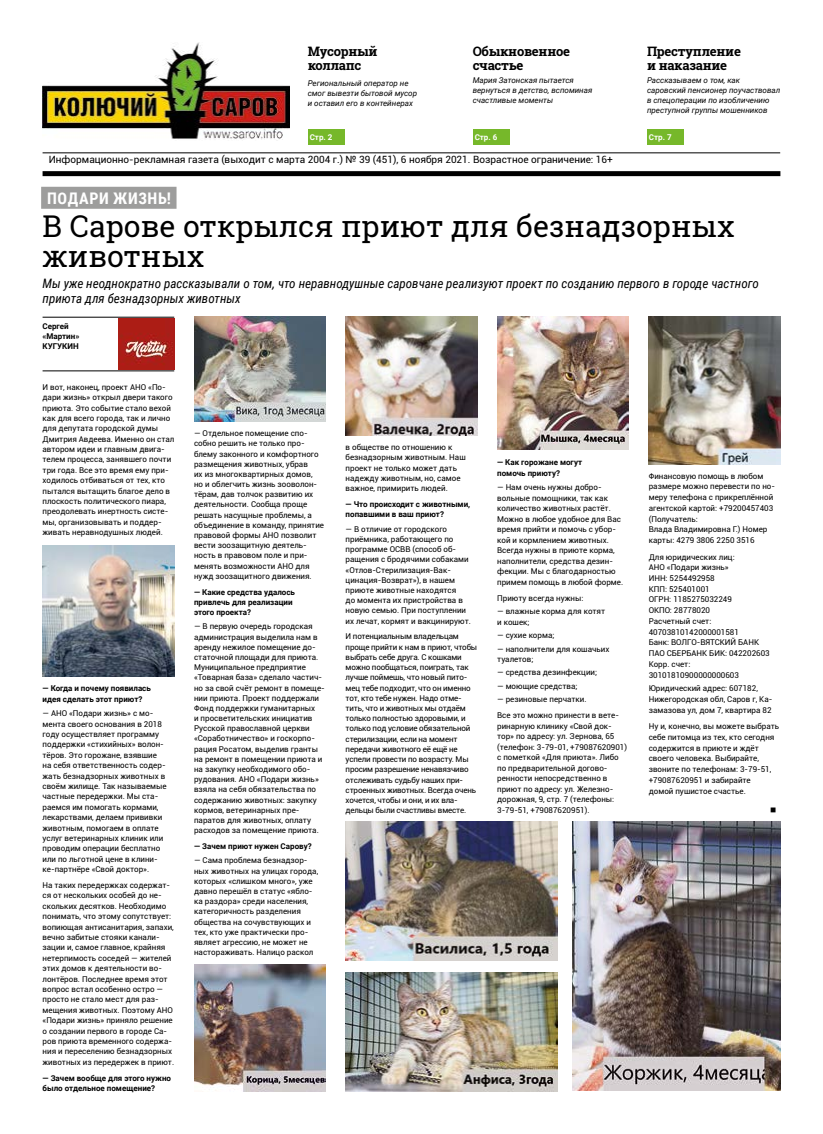
<style>
.page{position:relative;width:823px;height:1134px;background:#fff}
.page>*{position:absolute;margin:0;border:0;box-sizing:border-box;transform-origin:0 0}
.t1{font:30px/30px "Roboto Slab";color:#000}
.t2{font:700 16px "Roboto Condensed";letter-spacing:.035em;color:#fff}
.t3{font:italic 13px/15px "Roboto Condensed";color:#000}
.t4{font:700 13px/14px "Roboto Slab";letter-spacing:-.02em;color:#000}
.t5{font:10px "Roboto";color:#000}
.t6{font:8px/10.2px "Roboto";color:#000}
.t7{font:8px/10.2px "Roboto";letter-spacing:-.02em;color:#000}
.t8{font:700 8px/10.2px "Roboto";color:#000}
.t9{font:italic 8px/10px "Roboto";color:#000}
.t10{font:700 8px "Roboto";color:#fff}
</style>
<div class="page">
<hr style="left:43px;top:152px;width:736px;height:1px;background:#000">
<div style="left:43px;top:171px;width:737px;height:5px;background:#000"></div>
<img style="left:43px;top:43px;width:246px;height:97px">
<div style="left:307px;top:130px;width:37px;height:15px;background:#76b82a"></div>
<div style="left:472px;top:130px;width:37px;height:15px;background:#76b82a"></div>
<div style="left:646px;top:130px;width:37px;height:15px;background:#76b82a"></div>
<div style="left:41px;top:187px;width:135px;height:22px;background:#9d9d9c"></div>
<img style="left:345px;top:972px;width:212px;height:119px">
<img style="left:345px;top:317px;width:132px;height:119px">
<img style="left:345px;top:822px;width:212px;height:139px">
<img style="left:648px;top:317px;width:132px;height:147px">
<img style="left:572px;top:822px;width:208px;height:269px">
<img style="left:194px;top:317px;width:131px;height:104px">
<img style="left:497px;top:317px;width:131px;height:133px">
<img style="left:43px;top:546px;width:131px;height:130px">
<hr style="left:43px;top:317px;width:131px;height:1px;background:#000">
<hr style="left:43px;top:370px;width:131px;height:1px;background:#000">
<img style="left:118px;top:319px;width:56px;height:51px">
<img style="left:194px;top:964px;width:131px;height:127px">
<h3 class="t4" style="left:307px;top:44px;width:71px">Мусорный коллапс</h3>
<p class="t9" style="left:307px;top:78px;width:111px">Региональный оператор не смог вывезти бытовой мусор и оставил его в контейнерах</p>
<h3 class="t4" style="left:472px;top:44px;width:99px">Обыкновенное счастье</h3>
<p class="t9" style="left:472px;top:75px;width:121px">Мария Затонская пытается вернуться в детство, вспоминая счастливые моменты</p>
<h3 class="t4" style="left:646px;top:44px;width:95px">Преступление и наказание</h3>
<p class="t9" style="left:646px;top:75px;width:135px">Рассказываем о том, как саровский пенсионер поучаствовал в спецоперации по изобличению преступной группы мошенников</p>
<p class="t10" style="left:309px;top:132px;width:24px">Стр. 2</p>
<p class="t10" style="left:474px;top:132px;width:24px">Стр. 6</p>
<p class="t10" style="left:648px;top:132px;width:24px">Стр. 7</p>
<p class="t5" style="left:49px;top:153px;width:565px">Информационно-рекламная газета (выходит с марта 2004 г.) № 39 (451), 6 ноября 2021. Возрастное ограничение: 16+</p>
<h2 class="t2" style="left:47px;top:187px;width:125px">ПОДАРИ ЖИЗНЬ!</h2>
<h1 class="t1" style="left:43px;top:211px;width:693px">В Сарове открылся приют для безнадзорных животных</h1>
<h3 class="t3" style="left:43px;top:275px;width:717px">Мы уже неоднократно рассказывали о том, что неравнодушные саровчане реализуют проект по созданию первого в городе частного приюта для безнадзорных животных</h3>
<p class="t8" style="left:43px;top:321px;width:38px">Сергей «Мартин»<br>КУГУКИН</p>
<p class="t6" style="left:43px;top:381px;width:133px">И вот, наконец, проект АНО «По&shy;дари жизнь» открыл двери такого приюта. Это событие стало вехой как для всего города, так и лично для депутата городской думы<br>Дмитрия Авдеева. Именно он стал автором идеи и главным двига&shy;телем процесса, занявшего почти три года. Все это время ему при&shy;ходилось отбиваться от тех, кто пытался вытащить благое дело в плоскость политического пиара, преодолевать инертность систе&shy;мы, организовывать и поддер&shy;живать неравнодушных людей.</p>
<p class="t8" style="left:43px;top:683px;width:110px">— Когда и почему появилась идея сделать этот приют?</p>
<p class="t6" style="left:43px;top:708px;width:125px">— АНО «Подари жизнь» с мо&shy;мента своего основания в 2018 году осуществляет программу поддержки «стихийных» волон&shy;тёров. Это горожане, взявшие на себя ответственность содер&shy;жать безнадзорных животных в своём жилище. Так называемые частные передержки. Мы ста&shy;раемся им помогать кормами, лекарствами, делаем прививки животным, помогаем в оплате услуг ветеринарных клиник или проводим операции бесплатно или по льготной цене в клини&shy;ке-партнёре «Свой доктор».</p>
<p class="t6" style="left:43px;top:880px;width:133px">На таких передержках содержат&shy;ся от нескольких особей до не&shy;скольких десятков. Необходимо понимать, что этому сопутствует: вопиющая антисанитария, запахи, вечно забитые стояки канали&shy;зации и, самое главное, крайняя нетерпимость соседей — жителей этих домов к деятельности во&shy;лонтёров. Последнее время этот вопрос встал особенно остро — просто не стало мест для раз&shy;мещения животных. Поэтому АНО «Подари жизнь» приняло решение о создании первого в городе Са&shy;ров приюта временного содержа&shy;ния и переселению безнадзорных животных из передержек в приют.</p>
<p class="t8" style="left:43px;top:1072px;width:130px">— Зачем вообще для этого нужно было отдельное помещение?</p>
<p class="t6" style="left:194px;top:428px;width:131px">— Отдельное помещение спо&shy;собно решить не только про&shy;блему законного и комфортного размещения животных, убрав<br>их из многоквартирных домов,<br>но и облегчить жизнь зооволон&shy;тёрам, дав толчок развитию их деятельности. Сообща проще решать насущные проблемы, а объединение в команду, принятие правовой формы АНО позволит вести зоозащитную деятель&shy;ность в правовом поле и при&shy;менять возможности АНО для нужд зоозащитного движения.</p>
<p class="t8" style="left:194px;top:586px;width:102px">— Какие средства удалось привлечь для реализации этого проекта?</p>
<p class="t6" style="left:194px;top:621px;width:132px">— В первую очередь городская администрация выделила нам в аренду нежилое помещение до&shy;статочной площади для приюта.<br>Муниципальное предприятие «Товарная база» сделало частич&shy;но за свой счёт ремонт в помеще&shy;нии приюта. Проект поддержали<br>Фонд поддержки гуманитарных<br>и просветительских инициатив<br>Русской православной церкви «Соработничество» и госкорпо&shy;рация Росатом, выделив гранты на ремонт в помещении приюта и на закупку необходимого обо&shy;рудования. АНО «Подари жизнь» взяла на себя обязательства по содержанию животных: закупку кормов, ветеринарных пре&shy;паратов для животных, оплату расходов за помещение приюта.</p>
<p class="t8" style="left:194px;top:841px;width:119px">— Зачем приют нужен Сарову?</p>
<p class="t6" style="left:194px;top:855px;width:125px">— Сама проблема безнадзор&shy;ных животных на улицах города, которых «слишком много», уже давно перешёл в статус «ябло&shy;ка раздора» среди населения, категоричность разделения общества на сочувствующих и тех, кто уже практически про&shy;являет агрессию, не может не настораживать. Налицо раскол</p>
<p class="t6" style="left:345px;top:442px;width:121px">в обществе по отношению к безнадзорным животным. Наш проект не только может дать надежду животным, но, самое важное, примирить людей.</p>
<p class="t8" style="left:345px;top:499px;width:126px">— Что происходит с животными, попавшими в ваш приют?</p>
<p class="t6" style="left:345px;top:523px;width:127px">— В отличие от городского приёмника, работающего по программе ОСВВ (способ об&shy;ращения с бродячими собаками «Отлов-Стерилизация-Вак&shy;цинация-Возврат»), в нашем приюте животные находятся<br>до момента их пристройства в новую семью. При поступлении их лечат, кормят и вакцинируют.</p>
<p class="t7" style="left:345px;top:631px;width:133px">И потенциальным владельцам проще прийти к нам в приют, чтобы выбрать себе друга. С кошками можно пообщаться, поиграть, так лучше поймешь, что новый пито&shy;мец тебе подходит, что он именно тот, кто тебе нужен. Надо отме&shy;тить, что и животных мы отдаём только полностью здоровыми, и только под условие обязательной стерилизации, если на момент передачи животного её ещё не успели провести по возрасту. Мы просим разрешение ненавязчиво отслеживать судьбу наших при&shy;строенных животных. Всегда очень хочется, чтобы и они, и их вла&shy;дельцы были счастливы вместе.</p>
<p class="t8" style="left:497px;top:457px;width:86px;line-height:10.5px">— Как горожане могут помочь приюту?</p>
<p class="t6" style="left:497px;top:482px;width:127px;line-height:10.5px">— Нам очень нужны добро&shy;вольные помощники, так как количество животных растёт.<br>Можно в любое удобное для Вас время прийти и помочь с убор&shy;кой и кормлением животных.<br>Всегда нужны в приюте корма, наполнители, средства дезин&shy;фекции. Мы с благодарностью примем помощь в любой форме.</p>
<p class="t6" style="left:497px;top:593px;width:88px">Приюту всегда нужны:</p>
<p class="t6" style="left:497px;top:606px;width:109px;line-height:10.5px">— влажные корма для котят и кошек;</p>
<p class="t6" style="left:497px;top:630px;width:59px">— сухие корма;</p>
<p class="t6" style="left:497px;top:643px;width:114px;line-height:10.5px">— наполнители для кошачьих туалетов;</p>
<p class="t6" style="left:497px;top:667px;width:101px">— средства дезинфекции;</p>
<p class="t6" style="left:497px;top:680px;width:82px">— моющие средства;</p>
<p class="t6" style="left:497px;top:691px;width:123px;line-height:16.2px">— резиновые перчатки.<br>Все это можно принести в вете-</p>
<p class="t6" style="left:497px;top:720px;width:131px;line-height:10.5px">ринарную клинику «Свой док&shy;тор» по адресу: ул. Зернова, 65 (телефон: 3-79-01, +79087620901) с пометкой «Для приюта». Либо по предварительной догово&shy;ренности непосредственно в приют по адресу: ул. Железно&shy;дорожная, 9, стр. 7 (телефоны:<br>3-79-51, +79087620951).</p>
<p class="t6" style="left:648px;top:470px;width:128px;line-height:10.7px">Финансовую помощь в любом размере можно перевести по но&shy;меру телефона с прикреплённой агентской картой: +79200457403 (Получатель:<br>Влада Владимировна Г.) Номер карты: 4279 3806 2250 3516</p>
<p class="t6" style="left:648px;top:551px;width:122px;line-height:10.7px">Для юридических лиц:<br>АНО «Подари жизнь»<br>ИНН: 5254492958<br>КПП: 525401001<br>ОГРН: 1185275032249<br>ОКПО: 28778020<br>Расчетный счет:<br>40703810142000001581<br>Банк: ВОЛГО-ВЯТСКИЙ БАНК<br>ПАО СБЕРБАНК БИК: 042202603<br>Корр. счет:<br>30101810900000000603</p>
<p class="t6" style="left:648px;top:683px;width:125px;line-height:10.7px">Юридический адрес: 607182,<br>Нижегородская обл, Саров г, Ка&shy;замазова ул, дом 7, квартира 82</p>
<p class="t6" style="left:648px;top:721px;width:132px;line-height:10.7px">Ну и, конечно, вы можете выбрать себе питомца из тех, кто сегодня содержится в приюте и ждёт своего человека. Выбирайте, звоните по телефонам: 3-79-51, +79087620951 и забирайте<br>домой пушистое счастье.</p>
</div>
